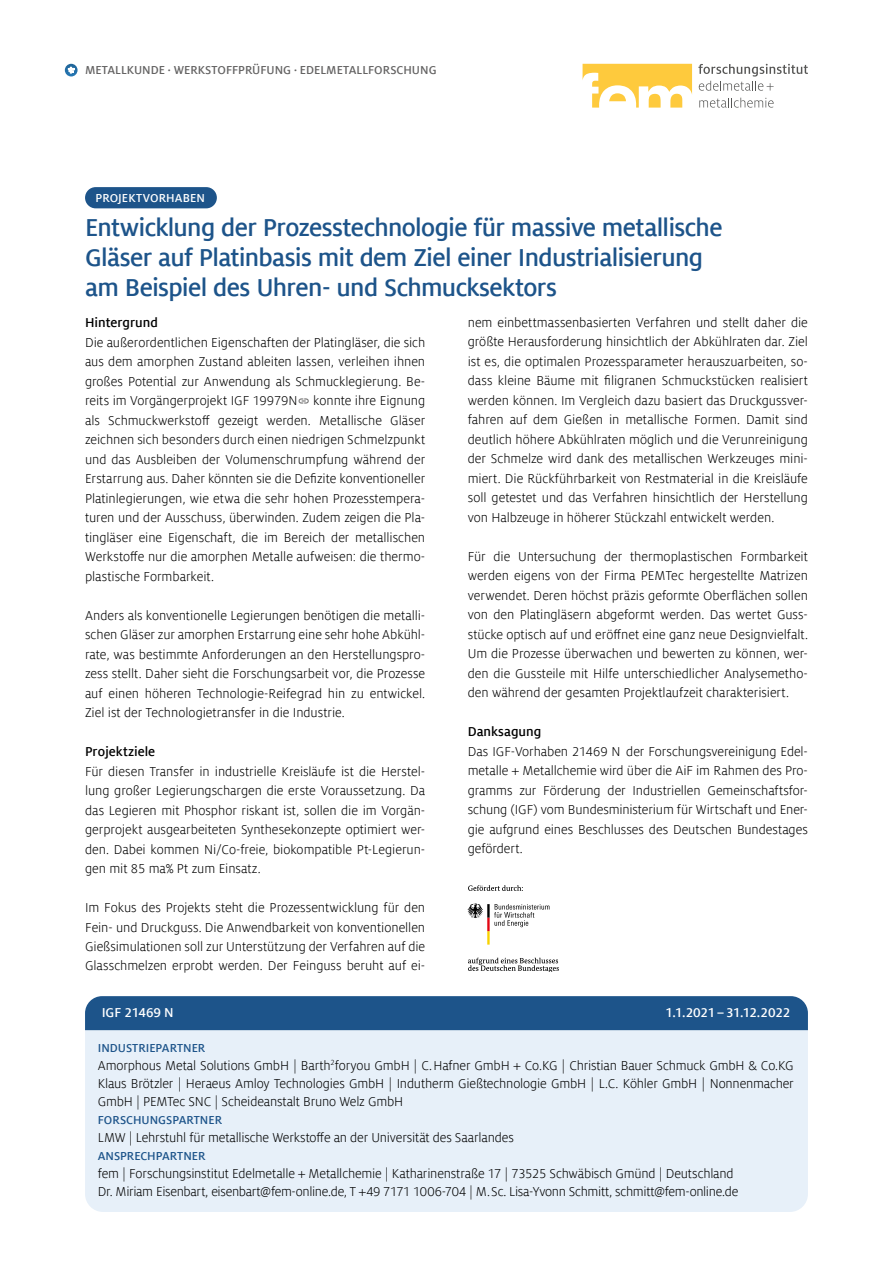
<style>
.page{position:relative;width:893px;height:1263px;background:#fff}
.page>*{position:absolute;margin:0;border:0;box-sizing:border-box;transform-origin:0 0}
.t1{font:700 27px/30px "Milo Offcfem";letter-spacing:-.025em;color:#1d548a}
.t2{font:14.25px/19.5px "Milo Offcfem";letter-spacing:-.005em;color:#000;text-align:justify}
.t3{font:700 14.25px "Milo Offcfem";color:#000}
.t4{font:700 14.25px "Milo Offcfem";letter-spacing:-.02em;color:#fff}
.t5{font:700 12.75px "Milo Offcfem";color:#646363}
.t6{font:700 12.75px "Milo Offcfem";color:#1d548a}
.t7{font:700 12.75px "Milo Offcfem";letter-spacing:.01em;color:#fff}
</style>
<div class="page">
<svg style="left:698px;top:64px;width:110px;height:27px"></svg>
<svg style="left:699px;top:98px;width:75px;height:10px"></svg>
<svg style="left:583px;top:64px;width:109px;height:44px"></svg>
<svg style="left:65px;top:64px;width:13px;height:12px"></svg>
<div style="left:85px;top:187px;width:132px;height:21px;background:#1d548a;border-radius:11px"></div>
<svg style="left:468px;top:885px;width:91px;height:87px"></svg>
<div style="left:85px;top:1030px;width:723px;height:182px;background:#e7f0f9"></div>
<div style="left:85px;top:996px;width:723px;height:34px;background:#1d548a"></div>
<p class="t5" style="left:85px;top:63px;width:353px">METALLKUNDE · WERKSTOFFPRÜFUNG · EDELMETALLFORSCHUNG</p>
<p class="t7" style="left:95px;top:191px;width:111px">PROJEKTVORHABEN</p>
<h1 class="t1" style="left:85px;top:213px;width:639px">Entwicklung der Prozesstechnologie für massive metallische<br>Gläser auf Platinbasis mit dem Ziel einer Industrialisierung am Beispiel des Uhren- und Schmucksektors</h1>
<p class="t3" style="left:85px;top:315px;width:74px">Hintergrund</p>
<p class="t2" style="left:85px;top:332px;width:342px">Die außerordentlichen Eigenschaften der Platingläser, die sich aus dem amorphen Zustand ableiten lassen, verleihen ihnen großes Potential zur Anwendung als Schmucklegierung. Be&shy;reits im Vorgängerprojekt IGF 19979N konnte ihre Eignung als Schmuckwerkstoff gezeigt werden. Metallische Gläser zeichnen sich besonders durch einen niedrigen Schmelzpunkt und das Ausbleiben der Volumenschrumpfung während der Erstarrung aus. Daher könnten sie die Defizite konventioneller Platinlegierungen, wie etwa die sehr hohen Prozesstempera&shy;turen und der Ausschuss, überwinden. Zudem zeigen die Pla&shy;tingläser eine Eigenschaft, die im Bereich der metallischen Werkstoffe nur die amorphen Metalle aufweisen: die thermo&shy;plastische Formbarkeit.</p>
<p class="t2" style="left:85px;top:605px;width:342px">Anders als konventionelle Legierungen benötigen die metalli&shy;schen Gläser zur amorphen Erstarrung eine sehr hohe Abkühl&shy;rate, was bestimmte Anforderungen an den Herstellungspro&shy;zess stellt. Daher sieht die Forschungsarbeit vor, die Prozesse auf einen höheren Technologie-Reifegrad hin zu entwickel.<br>Ziel ist der Technologietransfer in die Industrie.</p>
<p class="t3" style="left:85px;top:744px;width:72px">Projektziele</p>
<p class="t2" style="left:85px;top:761px;width:342px">Für diesen Transfer in industrielle Kreisläufe ist die Herstel&shy;lung großer Legierungschargen die erste Voraussetzung. Da das Legieren mit Phosphor riskant ist, sollen die im Vorgän&shy;gerprojekt ausgearbeiteten Synthesekonzepte optimiert wer&shy;den. Dabei kommen Ni/Co-freie, biokompatible Pt-Legierun&shy;gen mit 85 ma% Pt zum Einsatz.</p>
<p class="t2" style="left:85px;top:898px;width:342px">Im Fokus des Projekts steht die Prozessentwicklung für den Fein- und Druckguss. Die Anwendbarkeit von konventionellen Gießsimulationen soll zur Unterstützung der Verfahren auf die Glasschmelzen erprobt werden. Der Feinguss beruht auf ei-</p>
<p class="t2" style="left:468px;top:313px;width:342px">nem einbettmassenbasierten Verfahren und stellt daher die größte Herausforderung hinsichtlich der Abkühlraten dar. Ziel ist es, die optimalen Prozessparameter herauszuarbeiten, so&shy;dass kleine Bäume mit filigranen Schmuckstücken realisiert werden können. Im Vergleich dazu basiert das Druckgussver&shy;fahren auf dem Gießen in metallische Formen. Damit sind deutlich höhere Abkühlraten möglich und die Verunreinigung der Schmelze wird dank des metallischen Werkzeuges mini&shy;miert. Die Rückführbarkeit von Restmaterial in die Kreisläufe soll getestet und das Verfahren hinsichtlich der Herstellung von Halbzeuge in höherer Stückzahl entwickelt werden.</p>
<p class="t2" style="left:468px;top:547px;width:342px">Für die Untersuchung der thermoplastischen Formbarkeit werden eigens von der Firma PEMTec hergestellte Matrizen verwendet. Deren höchst präzis geformte Oberflächen sollen von den Platingläsern abgeformt werden. Das wertet Guss&shy;stücke optisch auf und eröffnet eine ganz neue Designvielfalt.<br>Um die Prozesse überwachen und bewerten zu können, wer&shy;den die Gussteile mit Hilfe unterschiedlicher Analysemetho&shy;den während der gesamten Projektlaufzeit charakterisiert.</p>
<p class="t3" style="left:468px;top:724px;width:75px">Danksagung</p>
<p class="t2" style="left:468px;top:742px;width:342px">Das IGF-Vorhaben 21469 N der Forschungsvereinigung Edel&shy;metalle + Metallchemie wird über die AiF im Rahmen des Pro&shy;gramms zur Förderung der Industriellen Gemeinschaftsfor&shy;schung (IGF) vom Bundesministerium für Wirtschaft und Ener&shy;gie aufgrund eines Beschlusses des Deutschen Bundestages gefördert.</p>
<p class="t4" style="left:102px;top:1005px;width:74px">IGF 21469 N</p>
<p class="t4" style="left:666px;top:1005px;width:126px">1.1.2021–31.12.2022</p>
<p class="t6" style="left:98px;top:1041px;width:109px">INDUSTRIEPARTNER</p>
<p class="t2" style="left:98px;top:1057px;width:698px;line-height:18px">Amorphous Metal Solutions GmbH | Barth<sup>2</sup>foryou GmbH | C.Hafner GmbH + Co.KG | Christian Bauer Schmuck GmbH &amp; Co.KG Klaus Brötzler | Heraeus Amloy Technologies GmbH | Indutherm Gießtechnologie GmbH | L.C. Köhler GmbH | Nonnenmacher GmbH | PEMTec SNC | Scheideanstalt Bruno Welz GmbH</p>
<p class="t6" style="left:98px;top:1113px;width:126px">FORSCHUNGSPARTNER</p>
<p class="t2" style="left:98px;top:1128px;width:418px">LMW | Lehrstuhl für metallische Werkstoffe an der Universität des Saarlandes</p>
<p class="t6" style="left:98px;top:1149px;width:109px">ANSPRECHPARTNER</p>
<p class="t2" style="left:98px;top:1165px;width:642px;line-height:18px">fem | Forschungsinstitut Edelmetalle + Metallchemie | Katharinenstraße 17 | 73525 Schwäbisch Gmünd | Deutschland<br>Dr. Miriam Eisenbart, eisenbart@fem-online.de, T +49 7171 1006-704 | M.Sc. Lisa-Yvonn Schmitt, schmitt@fem-online.de</p>
</div>
